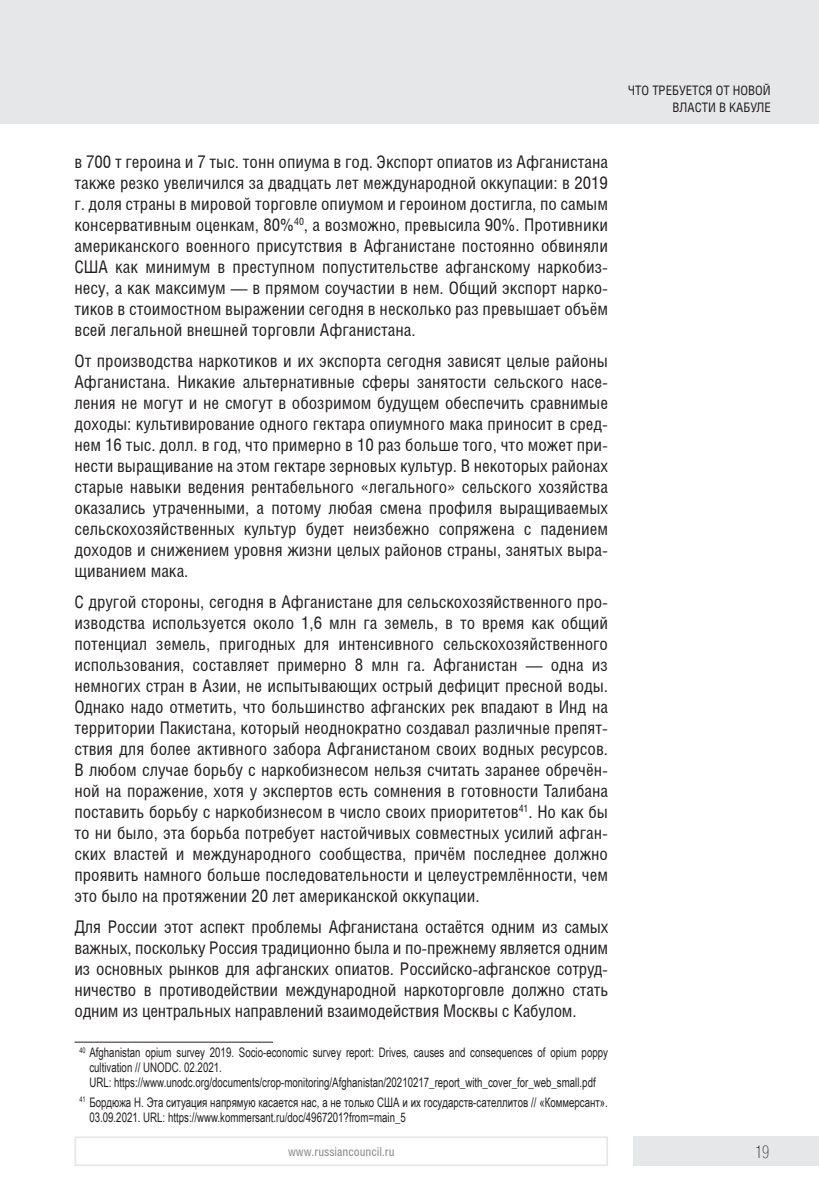
<style>
.page{position:relative;width:819px;height:1191px;background:#fff}
.page>*{position:absolute;margin:0;border:0;box-sizing:border-box;transform-origin:0 0}
.Основной_текст{font:17.5px/21px "Helios Cond";color:#231f20;text-align:justify}
.t1{font:17.5px "Helios Cond Thin C";color:#231f20}
.Сноска_с_чертой{font:13.12px/14.9px "Arial Narrow";color:#231f20;scale:.9 1}
.Сноска_http{font:13.12px "Arial Narrow";color:#231f20;scale:.9 1}
.Kolontitul_X_X{font:13.12px/17.5px "Helios Cond";color:#231f20;text-align:right}
.t2{font:12.25px "Helios Cond";color:#808285}
</style>
<div class="page">
<div style="left:0;top:0;width:819px;height:124px;background:#e6e7e9"></div>
<div style="left:632px;top:1136px;width:187px;height:30px;background:#e6e7e9"></div>
<div style="left:74px;top:1136px;width:534px;height:30px;border:2px solid #e6e7e9"></div>
<hr style="left:74px;top:1041px;width:199px;height:1px;background:#231f20">
<p class="Основной_текст" style="left:74px;top:151px;width:535px">в 700 т героина и 7 тыс. тонн опиума в год. Экспорт опиатов из Афганистана также резко увеличился за двадцать лет международной оккупации: в 2019 г. доля страны в мировой торговле опиумом и героином достигла, по самым консервативным оценкам, 80%<sup>40</sup>, а возможно, превысила 90%. Противники американского военного присутствия в Афганистане постоянно обвиняли США как минимум в преступном попустительстве афганскому наркобиз&shy;несу, а как максимум — в прямом соучастии в нем. Общий экспорт нарко&shy;тиков в стоимостном выражении сегодня в несколько раз превышает объём всей легальной внешней торговли Афганистана.</p>
<p class="Основной_текст" style="left:74px;top:350px;width:535px">От производства наркотиков и их экспорта сегодня зависят целые районы Афганистана. Никакие альтернативные сферы занятости сельского насе&shy;ления не могут и не смогут в обозримом будущем обеспечить сравнимые доходы: культивирование одного гектара опиумного мака приносит в сред&shy;нем 16 тыс. долл. в год, что примерно в 10 раз больше того, что может при&shy;нести выращивание на этом гектаре зерновых культур. В некоторых районах старые навыки ведения рентабельного «легального» сельского хозяйства оказались утраченными, а потому любая смена профиля выращиваемых сельскохозяйственных культур будет неизбежно сопряжена с падением доходов и снижением уровня жизни целых районов страны, занятых выра&shy;щиванием мака.</p>
<p class="Основной_текст" style="left:74px;top:590px;width:535px">С другой стороны, сегодня в Афганистане для сельскохозяйственного про&shy;изводства используется около 1,6 млн га земель, в то время как общий потенциал земель, пригодных для интенсивного сельскохозяйственного использования, составляет примерно 8 млн га. Афганистан — одна из немногих стран в Азии, не испытывающих острый дефицит пресной воды.<br>Однако надо отметить, что большинство афганских рек впадают в Инд на территории Пакистана, который неоднократно создавал различные препят&shy;ствия для более активного забора Афганистаном своих водных ресурсов.<br>В любом случае борьбу с наркобизнесом нельзя считать заранее обречён&shy;ной на поражение, хотя у экспертов есть сомнения в готовности Талибана поставить борьбу с наркобизнесом в число своих приоритетов<sup>41</sup>. Но как бы то ни было, эта борьба потребует настойчивых совместных усилий афган&shy;ских властей и международного сообщества, причём последнее должно проявить намного больше последовательности и целеустремлённости, чем это было на протяжении 20 лет американской оккупации.</p>
<p class="Основной_текст" style="left:74px;top:915px;width:535px">Для России этот аспект проблемы Афганистана остаётся одним из самых важных, поскольку Россия традиционно была и по-прежнему является одним из основных рынков для афганских опиатов. Российско-афганское сотруд&shy;ничество в противодействии международной наркоторговле должно стать одним из центральных направлений взаимодействия Москвы с Кабулом.</p>
<p class="Сноска_с_чертой" style="left:89px;top:1044px;width:578px;text-indent:-10px"><sup>40</sup> Afghanistan opium survey 2019. Socio-economic survey report: Drives, causes and consequences of opium poppy cultivation // UNODC. 02.2021.</p>
<p class="Сноска_http" style="left:89px;top:1072px;width:564px">URL: https://www.unodc.org/documents/crop-monitoring/Afghanistan/20210217_report_with_cover_for_web_small.pdf</p>
<p class="Сноска_с_чертой" style="left:89px;top:1094px;width:577px;text-indent:-10px"><sup>41</sup> Бордюжа Н. Эта ситуация напрямую касается нас, а не только США и их государств-сателлитов // «Коммерсант».<br>03.09.2021. URL: https://www.kommersant.ru/doc/4967201?from=main_5</p>
<p class="Kolontitul_X_X" style="left:628px;top:81px;width:144px">ЧТО ТРЕБУЕТСЯ ОТ НОВОЙ<br>ВЛАСТИ В КАБУЛЕ</p>
<p class="t2" style="left:288px;top:1144px;width:108px">www.russiancouncil.ru</p>
<p class="t1" style="left:755px;top:1142px;width:16px">19</p>
</div>
